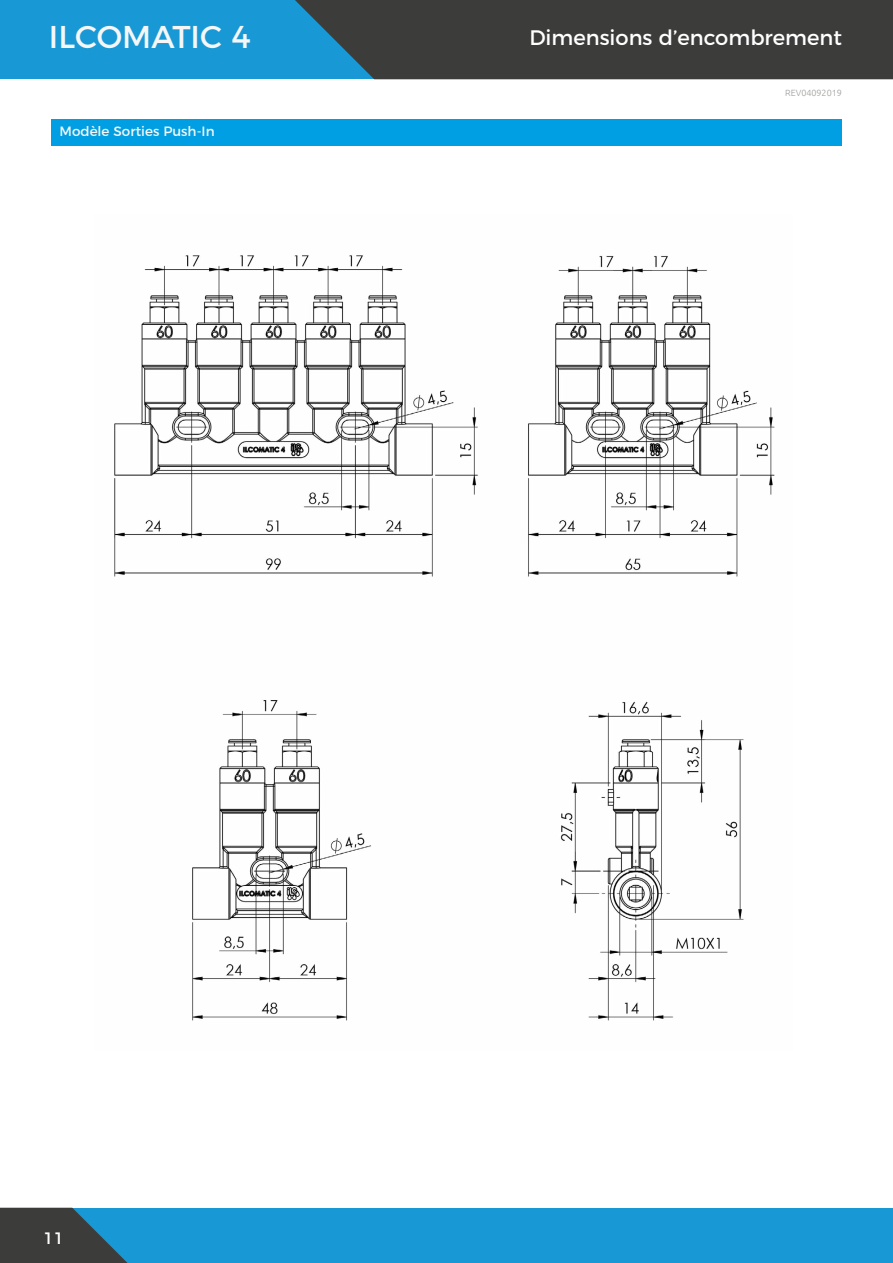
<style>
.page{position:relative;width:893px;height:1263px;background:#fff}
.page>*{position:absolute;margin:0;border:0;box-sizing:border-box;transform-origin:0 0}
.t1{font:31.5px "Montserrat";color:#f6f6f6}
.t2{font:21px "Montserrat";color:#fff}
.t3{font:16.5px "Montserrat";color:#fff}
.t4{font:13.5px "Montserrat";color:#f6f6f6}
.t5{font:300 9px "Ubuntu";color:#9d9d9c}
</style>
<div class="page">
<div style="left:0;top:0;width:893px;height:79px;background:#1899d6"></div>
<div style="left:295px;top:0;width:598px;height:79px;background:#3c3c3b"></div>
<div style="left:0;top:1208px;width:893px;height:55px;background:#1899d6"></div>
<svg style="left:0;top:1208px;width:128px;height:55px"></svg>
<img style="left:114px;top:255px;width:661px;height:766px">
<div style="left:51px;top:119px;width:791px;height:27px;background:#009fe3"></div>
<h1 class="t1" style="left:49px;top:11px;width:204px">ILCOMATIC 4</h1>
<p class="t2" style="left:529px;top:21px;width:314px">Dimensions d’encombrement</p>
<p class="t4" style="left:60px;top:121px;width:157px">Modèle Sorties Push-In</p>
<p class="t3" style="left:44px;top:1225px;width:22px">11</p>
<p class="t5" style="left:785px;top:88px;width:58px">REV04092019</p>
</div>
